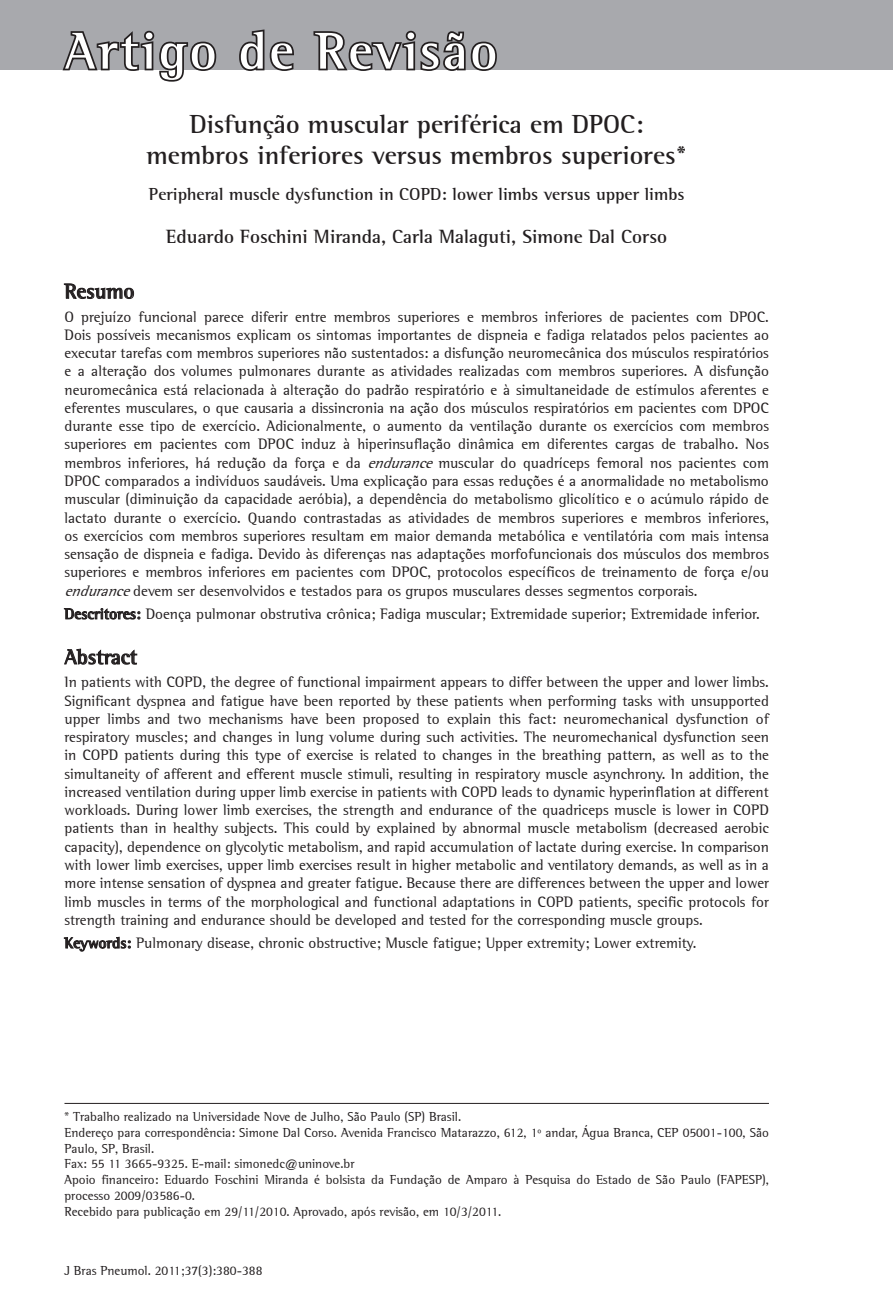
<style>
.page{position:relative;width:893px;height:1315px;background:#fff}
.page>*{position:absolute;margin:0;border:0;box-sizing:border-box;transform-origin:0 0}
.capítulo{font:700 52.5px "Libre Semi Serif S Si";letter-spacing:.05em;color:#fff}
.Título___1o_idioma{font:700 26.25px/31.5px "Libre Semi Serif S Si";color:#231f20;text-align:center}
.Resumo___título{font:700 21px "Libre Semi Serif S Si";color:#231f20}
.Autores{font:700 19.25px "Libre Semi Serif S Si";color:#231f20}
.Título___2o_idioma{font:700 17.5px "Libre Semi Serif S Si";color:#231f20}
.Resumo{font:15.22px/18.2px "Libre Semi Serif S Si";color:#231f20;text-align:justify}
.Palavras-chave{font:15.22px "Libre Semi Serif S Si";color:#231f20}
.Endereço{font:13.12px/15.8px "Libre Semi Serif S Si";color:#231f20}
.rodapé{font:13.12px "Libre Semi Serif S Si";color:#231f20}
.s1{font-style:italic}
.s2{font-weight:700}
</style>
<div class="page">
<div style="left:0;top:0;width:893px;height:70px;background:#a8a9ad"></div>
<svg style="left:64px;top:284px;width:70px;height:15px"></svg>
<svg style="left:64px;top:608px;width:76px;height:11px"></svg>
<svg style="left:65px;top:649px;width:72px;height:15px"></svg>
<svg style="left:64px;top:937px;width:67px;height:14px"></svg>
<hr style="left:64px;top:1103px;width:705px;height:1px;background:#231f20">
<svg style="left:62px;top:30px;width:155px;height:52px"></svg>
<svg style="left:239px;top:29px;width:55px;height:42px"></svg>
<svg style="left:313px;top:30px;width:184px;height:41px"></svg>
<p class="capítulo" style="left:64px;top:19px;width:434px">Artigo de Revisão</p>
<p class="Título___1o_idioma" style="left:146px;top:108px;width:542px">Disfunção muscular periférica em DPOC: membros inferiores versus membros superiores*</p>
<p class="Título___2o_idioma" style="left:149px;top:184px;width:537px">Peripheral muscle dysfunction in COPD: lower limbs versus upper limbs</p>
<p class="Autores" style="left:166px;top:225px;width:502px">Eduardo Foschini Miranda, Carla Malaguti, Simone Dal Corso</p>
<p class="Resumo___título" style="left:64px;top:278px;width:72px">Resumo</p>
<p class="Resumo" style="left:64px;top:307px;width:706px">O prejuízo funcional parece diferir entre membros superiores e membros inferiores de pacientes com DPOC.<br>Dois possíveis mecanismos explicam os sintomas importantes de dispneia e fadiga relatados pelos pacientes ao executar tarefas com membros superiores não sustentados: a disfunção neuromecânica dos músculos respiratórios e a alteração dos volumes pulmonares durante as atividades realizadas com membros superiores. A disfunção neuromecânica está relacionada à alteração do padrão respiratório e à simultaneidade de estímulos aferentes e eferentes musculares, o que causaria a dissincronia na ação dos músculos respiratórios em pacientes com DPOC durante esse tipo de exercício. Adicionalmente, o aumento da ventilação durante os exercícios com membros superiores em pacientes com DPOC induz à hiperinsuflação dinâmica em diferentes cargas de trabalho. Nos membros inferiores, há redução da força e da <span class="s1">endurance</span>muscular do quadríceps femoral nos pacientes com DPOC comparados a indivíduos saudáveis. Uma explicação para essas reduções é a anormalidade no metabolismo muscular (diminuição da capacidade aeróbia), a dependência do metabolismo glicolítico e o acúmulo rápido de lactato durante o exercício. Quando contrastadas as atividades de membros superiores e membros inferiores, os exercícios com membros superiores resultam em maior demanda metabólica e ventilatória com mais intensa sensação de dispneia e fadiga. Devido às diferenças nas adaptações morfofuncionais dos músculos dos membros superiores e membros inferiores em pacientes com DPOC, protocolos específicos de treinamento de força e/ou <span class="s1">endurance</span>devem ser desenvolvidos e testados para os grupos musculares desses segmentos corporais.</p>
<p class="Palavras-chave" style="left:64px;top:605px;width:697px"><span class="s2">Descritores:</span> Doença pulmonar obstrutiva crônica; Fadiga muscular; Extremidade superior; Extremidade inferior.</p>
<p class="Resumo___título" style="left:64px;top:644px;width:74px">Abstract</p>
<p class="Resumo" style="left:64px;top:673px;width:706px">In patients with COPD, the degree of functional impairment appears to differ between the upper and lower limbs.<br>Significant dyspnea and fatigue have been reported by these patients when performing tasks with unsupported upper limbs and two mechanisms have been proposed to explain this fact: neuromechanical dysfunction of respiratory muscles; and changes in lung volume during such activities. The neuromechanical dysfunction seen in COPD patients during this type of exercise is related to changes in the breathing pattern, as well as to the simultaneity of afferent and efferent muscle stimuli, resulting in respiratory muscle asynchrony. In addition, the increased ventilation during upper limb exercise in patients with COPD leads to dynamic hyperinflation at different workloads. During lower limb exercises, the strength and endurance of the quadriceps muscle is lower in COPD patients than in healthy subjects. This could by explained by abnormal muscle metabolism (decreased aerobic capacity), dependence on glycolytic metabolism, and rapid accumulation of lactate during exercise. In comparison with lower limb exercises, upper limb exercises result in higher metabolic and ventilatory demands, as well as in a more intense sensation of dyspnea and greater fatigue. Because there are differences between the upper and lower limb muscles in terms of the morphological and functional adaptations in COPD patients, specific protocols for strength training and endurance should be developed and tested for the corresponding muscle groups.</p>
<p class="Palavras-chave" style="left:64px;top:934px;width:633px"><span class="s2">Keywords:</span> Pulmonary disease, chronic obstructive; Muscle fatigue; Upper extremity; Lower extremity.</p>
<p class="Endereço" style="left:64px;top:1108px;width:398px">* Trabalho realizado na Universidade Nove de Julho, São Paulo (SP) Brasil.</p>
<p class="Endereço" style="left:64px;top:1124px;width:706px">Endereço para correspondência: Simone Dal Corso. Avenida Francisco Matarazzo, 612, 1º andar, Água Branca, CEP 05001-100, São<br>Paulo, SP, Brasil.</p>
<p class="Endereço" style="left:64px;top:1156px;width:291px">Fax: 55 11 3665-9325. E-mail: simonedc@uninove.br</p>
<p class="Endereço" style="left:64px;top:1171px;width:706px">Apoio financeiro: Eduardo Foschini Miranda é bolsista da Fundação de Amparo à Pesquisa do Estado de São Paulo (FAPESP), processo 2009/03586-0.</p>
<p class="Endereço" style="left:64px;top:1203px;width:438px">Recebido para publicação em 29/11/2010. Aprovado, após revisão, em 10/3/2011.</p>
<p class="rodapé" style="left:64px;top:1263px;width:200px">J Bras Pneumol. 2011;37(3):380-388</p>
</div>
